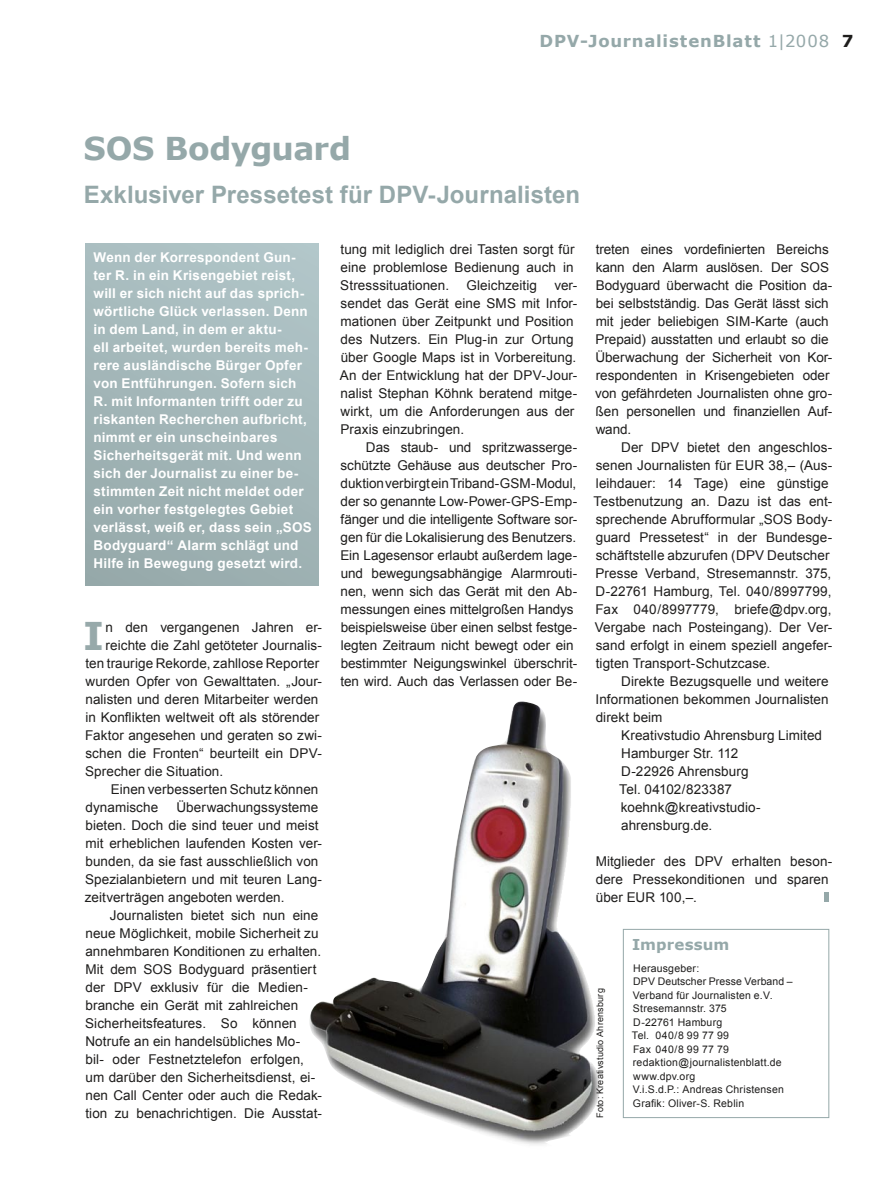
<style>
.page{position:relative;width:893px;height:1191px;background:#fff}
.page>*{position:absolute;margin:0;border:0;box-sizing:border-box;transform-origin:0 0}
.t1{font:700 38.25px "Verdana";color:#97a9aa}
.t2{font:700 31.5px "Verdana";letter-spacing:-.015em;color:#95a8a9}
.t3{font:700 24px "Arial";letter-spacing:.005em;color:#95a8a9}
.t4{font:700 16.5px "Verdana";letter-spacing:.05em;color:#95a8a9}
.t5{font:700 15px "Verdana";letter-spacing:.005em;color:#95a8a9}
.t6{font:13.5px/18px "Arial";letter-spacing:.005em;color:#1e1d1c}
.t7{font:700 13.5px/18px "Arial";letter-spacing:.02em;color:#fff}
.t8{font:10.5px/13.5px "Arial";letter-spacing:.02em;color:#1e1d1c}
.t9{font:9px "Arial";letter-spacing:.025em;color:#1e1d1c}
.s1{font-weight:400}
.s2{color:#1e1d1c}
</style>
<div class="page">
<img style="left:418px;top:701px;width:182px;height:444px">
<div style="left:824px;top:892px;width:5px;height:10px;background:#95a8a9"></div>
<div style="left:85px;top:243px;width:234px;height:342px;background:linear-gradient(to right,#a0b3b5,#a8bcbe)"></div>
<div style="left:623px;top:929px;width:206px;height:189px;border:1px solid #95a8a9"></div>
<p class="t4" style="left:540px;top:30px;width:316px">DPV-JournalistenBlatt <span class="s1">1|2008</span> <span class="s2">7</span></p>
<h2 class="t2" style="left:84px;top:129px;width:269px">SOS Bodyguard</h2>
<h3 class="t3" style="left:84px;top:181px;width:498px">Exklusiver Pressetest für DPV-Journalisten</h3>
<p class="t7" style="left:94px;top:248px;width:220px">Wenn der Korrespondent Gun&shy;ter R. in ein Krisengebiet reist, will er sich nicht auf das sprich&shy;wörtliche Glück verlassen. Denn in dem Land, in dem er aktu-<br>ell arbeitet, wurden bereits meh&shy;rere ausländische Bürger Opfer von Entführungen. Sofern sich<br>R. mit Informanten trifft oder zu riskanten Recherchen aufbricht, nimmt er ein unscheinbares<br>Sicherheitsgerät mit. Und wenn sich der Journalist zu einer be&shy;stimmten Zeit nicht meldet oder ein vorher festgelegtes Gebiet verlässt, weiß er, dass sein „SOS<br>Bodyguard“ Alarm schlägt und<br>Hilfe in Bewegung gesetzt wird.</p>
<h1 class="t1" style="left:83px;top:611px;width:22px">I</h1>
<p class="t6" style="left:106px;top:618px;width:218px">n den vergangenen Jahren er-</p>
<p class="t6" style="left:106px;top:636px;width:218px">reichte die Zahl getöteter Journalis-</p>
<p class="t6" style="left:85px;top:654px;width:235px">ten traurige Rekorde, zahllose Reporter</p>
<p class="t6" style="left:85px;top:672px;width:238px">wurden Opfer von Gewalttaten. „Jour-</p>
<p class="t6" style="left:85px;top:690px;width:234px">nalisten und deren Mitarbeiter werden</p>
<p class="t6" style="left:85px;top:708px;width:235px">in Konflikten weltweit oft als störender</p>
<p class="t6" style="left:85px;top:726px;width:238px">Faktor angesehen und geraten so zwi-</p>
<p class="t6" style="left:85px;top:744px;width:238px">schen die Fronten“ beurteilt ein DPV-</p>
<p class="t6" style="left:85px;top:762px;width:139px">Sprecher die Situation.</p>
<p class="t6" style="left:111px;top:780px;width:209px">Einen verbesserten Schutz können</p>
<p class="t6" style="left:85px;top:798px;width:74px">dynamische</p>
<p class="t6" style="left:85px;top:798px;width:239px;text-indent:92px">Überwachungssysteme bieten. Doch die sind teuer und meist mit erheblichen laufenden Kosten ver&shy;bunden, da sie fast ausschließlich von Spezialanbietern und mit teuren Lang&shy;zeitverträgen angeboten werden.</p>
<p class="t6" style="left:85px;top:906px;width:238px;text-indent:25px">Journalisten bietet sich nun eine neue Möglichkeit, mobile Sicherheit zu annehmbaren Konditionen zu erhalten.<br>Mit dem SOS Bodyguard präsentiert der DPV exklusiv für die Medien&shy;branche ein Gerät mit zahlreichen Sicherheitsfeatures. So können Notrufe an ein handelsübliches Mo&shy;bil- oder Festnetztelefon erfolgen, um darüber den Sicherheitsdienst, ei&shy;nen Call Center oder auch die Redak&shy;tion zu benachrichtigen. Die Ausstat-</p>
<p class="t6" style="left:340px;top:240px;width:236px;text-align:justify">tung mit lediglich drei Tasten sorgt für eine problemlose Bedienung auch in Stresssituationen.</p>
<p class="t6" style="left:466px;top:276px;width:72px">Gleichzeitig</p>
<p class="t6" style="left:340px;top:276px;width:239px;text-indent:214px">ver&shy;sendet das Gerät eine SMS mit Infor&shy;mationen über Zeitpunkt und Position des Nutzers. Ein Plug-in zur Ortung über Google Maps ist in Vorbereitung.<br>An der Entwicklung hat der DPV-Jour&shy;nalist Stephan Köhnk beratend mitge&shy;wirkt, um die Anforderungen aus der<br>Praxis einzubringen.</p>
<p class="t6" style="left:340px;top:438px;width:238px;text-indent:26px">Das staub- und spritzwasserge&shy;schützte Gehäuse aus deutscher Pro&shy;duktion verbirgt ein Triband-GSM-Modul, der so genannte Low-Power-GPS-Emp&shy;fänger und die intelligente Software sor&shy;gen für die Lokalisierung des Benutzers.<br>Ein Lagesensor erlaubt außerdem lage&shy;und bewegungsabhängige Alarmrouti&shy;nen, wenn sich das Gerät mit den Ab&shy;messungen eines mittelgroßen Handys beispielsweise über einen selbst festge&shy;legten Zeitraum nicht bewegt oder ein bestimmter Neigungswinkel überschrit&shy;ten wird. Auch das Verlassen oder Be-</p>
<p class="t6" style="left:595px;top:240px;width:239px">treten eines vordefinierten Bereichs kann den Alarm auslösen. Der SOS Bodyguard überwacht die Position da&shy;bei selbstständig. Das Gerät lässt sich mit jeder beliebigen SIM-Karte (auch Prepaid) ausstatten und erlaubt so die Überwachung der Sicherheit von Kor&shy;respondenten in Krisengebieten oder von gefährdeten Journalisten ohne gro&shy;ßen personellen und finanziellen Auf&shy;wand.</p>
<p class="t6" style="left:594px;top:438px;width:240px;text-indent:27px">Der DPV bietet den angeschlos&shy;senen Journalisten für EUR 38,– (Aus&shy;leihdauer: 14 Tage) eine günstige Testbenutzung an. Dazu ist das ent&shy;sprechende Abrufformular „SOS Body&shy;guard Pressetest“ in der Bundesge&shy;schäftstelle abzurufen (DPV Deutscher Presse Verband, Stresemannstr. 375, D-22761 Hamburg, Tel. 040/8997799, Fax 040/8997779, briefe@dpv.org, Vergabe nach Posteingang). Der Ver&shy;sand erfolgt in einem speziell angefer&shy;tigten Transport-Schutzcase.</p>
<p class="t6" style="left:596px;top:672px;width:235px;text-align:justify;text-indent:26px">Direkte Bezugsquelle und weitere Informationen bekommen Journalisten direkt beim</p>
<p class="t6" style="left:619px;top:726px;width:204px">Kreativstudio Ahrensburg Limited<br>Hamburger Str. 112<br>D-22926 Ahrensburg<br>Tel. 04102/823387 koehnk@kreativstudio&shy;ahrensburg.de.</p>
<p class="t6" style="left:596px;top:852px;width:238px">Mitglieder des DPV erhalten beson&shy;dere Pressekonditionen und sparen über EUR 100,–.</p>
<p class="t9" style="left:595px;top:1118px;width:131px;rotate:-90deg">Foto: Kreativstudio Ahrensburg</p>
<p class="t5" style="left:632px;top:934px;width:99px">Impressum</p>
<p class="t8" style="left:632px;top:961px;width:162px">Herausgeber:<br>DPV Deutscher Presse Verband –<br>Verband für Journalisten e.V.<br>Stresemannstr. 375<br>D-22761 Hamburg<br>Tel. 040/8 99 77 99<br>Fax 040/8 99 77 79 redaktion@journalistenblatt.de www.dpv.org<br>V.i.S.d.P.: Andreas Christensen<br>Grafik: Oliver-S. Reblin</p>
</div>
